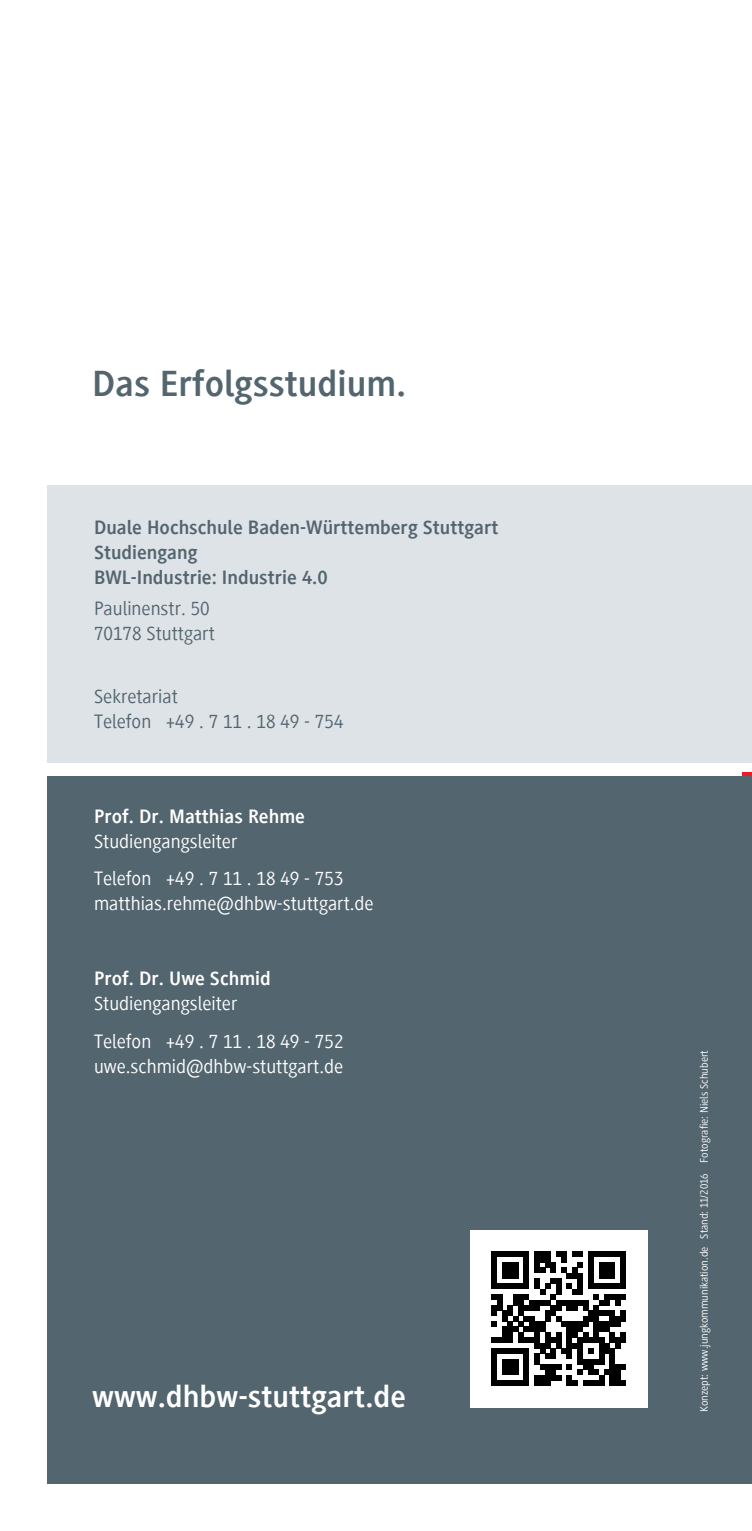
<style>
.page{position:relative;width:752px;height:1531px;background:#fff}
.page>*{position:absolute;margin:0;border:0;box-sizing:border-box;transform-origin:0 0}
.t1{font:700 37.5px "+RNFGLC Generis Sans Com";color:#53656e}
.t2{font:700 31.75px "+RNFGLC Generis Sans Com";color:#fff}
.t3{font:20px/37.5px "+DWXTGC Generis Sans Com";color:#fff}
.t4{font:700 20px/25px "+RNFGLC Generis Sans Com";color:#53656e}
.t5{font:20px/25px "+DWXTGC Generis Sans Com";color:#53656e}
.t6{font:700 20px "+RNFGLC Generis Sans Com";color:#fff}
.t7{font:11.25px "+DWXTGC Generis Sans Com";color:#fff}
</style>
<div class="page">
<div style="left:47px;top:485px;width:704px;height:278px;background:#dee3e7"></div>
<div style="left:47px;top:776px;width:704px;height:707px;background:#53656e"></div>
<div style="left:469px;top:1230px;width:178px;height:177px;background:#fff"></div>
<svg style="left:491px;top:1251px;width:134px;height:135px"></svg>
<h1 class="t1" style="left:92px;top:364px;width:315px">Das Erfolgsstudium.</h1>
<p class="t4" style="left:94px;top:515px;width:405px">Duale Hochschule Baden-Württemberg Stuttgart<br>Studiengang<br>BWL-Industrie: Industrie 4.0</p>
<p class="t5" style="left:94px;top:596px;width:122px">Paulinenstr. 50<br>70178 Stuttgart</p>
<p class="t5" style="left:94px;top:684px;width:251px">Sekretariat<br>Telefon +49 . 7 11 . 18 49 - 754</p>
<p class="t6" style="left:94px;top:805px;width:212px">Prof. Dr. Matthias Rehme</p>
<p class="t3" style="left:94px;top:823px;width:251px">Studiengangsleiter<br>Telefon +49 . 7 11 . 18 49 - 753</p>
<p class="t3" style="left:94px;top:885px;width:281px">matthias.rehme@dhbw-stuttgart.de</p>
<p class="t6" style="left:94px;top:968px;width:178px">Prof. Dr. Uwe Schmid</p>
<p class="t3" style="left:94px;top:985px;width:251px">Studiengangsleiter<br>Telefon +49 . 7 11 . 18 49 - 752</p>
<p class="t3" style="left:94px;top:1048px;width:250px">uwe.schmid@dhbw-stuttgart.de</p>
<h2 class="t2" style="left:92px;top:1380px;width:315px">www.dhbw-stuttgart.de</h2>
<p class="t7" style="left:698px;top:1412px;width:363px;rotate:-90deg">Konzept: www.jungkommunikation.de Stand: 11/2016 Fotografie: Niels Schubert</p>
</div>
